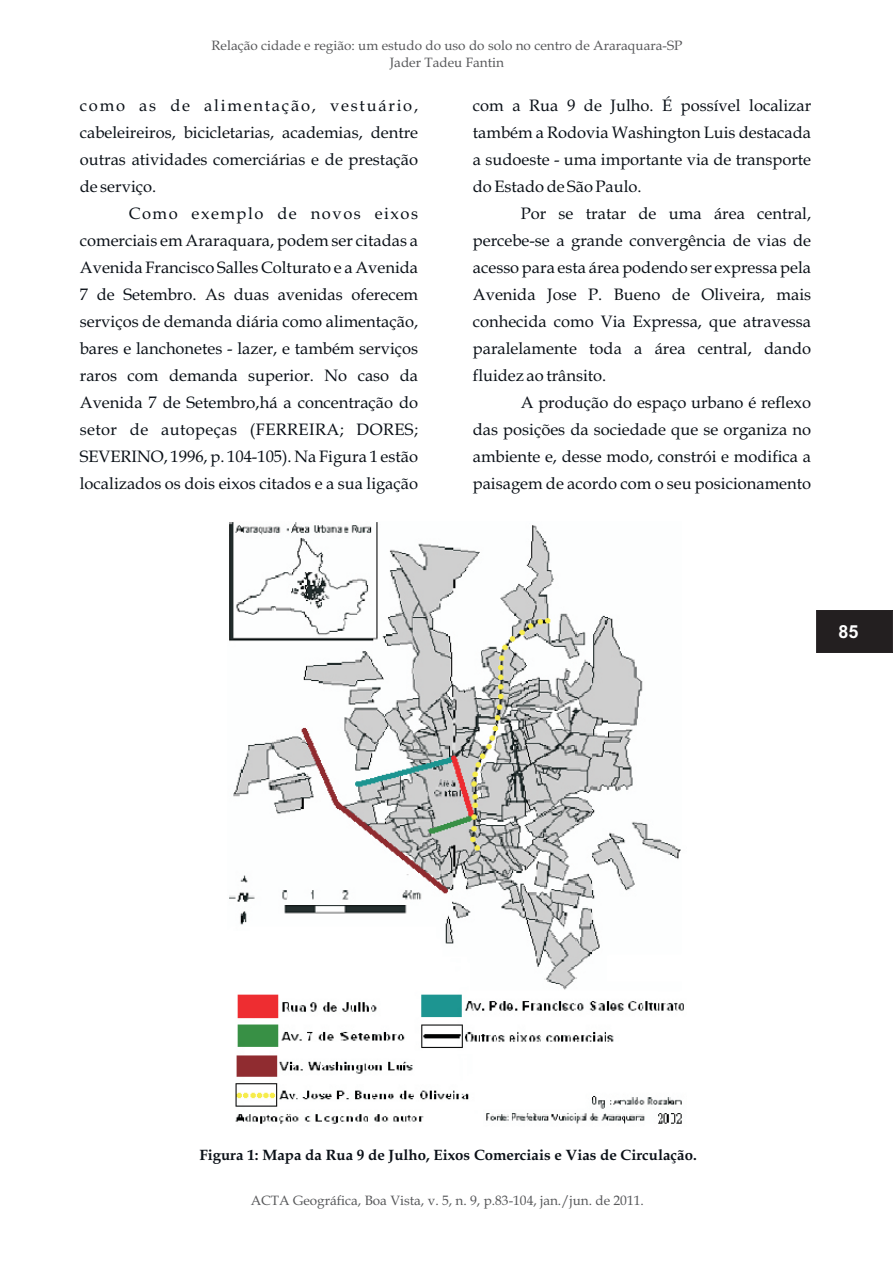
<style>
.page{position:relative;width:893px;height:1263px;background:#fff}
.page>*{position:absolute;margin:0;border:0;box-sizing:border-box;transform-origin:0 0}
.t1{font:700 18px "Arial";color:#fff}
.t2{font:16.5px "Book Antiqua";color:#0a1017}
.t3{font:16.5px "Book Antiqua";letter-spacing:.025em;color:#0a1017}
.t4{font:16.5px "Book Antiqua";letter-spacing:.105em;color:#0a1017}
.t5{font:16.5px "Book Antiqua";letter-spacing:.095em;color:#0a1017}
.t6{font:700 15px "Book Antiqua";color:#0a1017}
.t7{font:13.5px/16.8px "Book Antiqua";color:#57585a;text-align:center}
</style>
<div class="page">
<div style="left:816px;top:610px;width:77px;height:43px;background:#231f20"></div>
<img style="left:229px;top:522px;width:455px;height:602px">
<p class="t7" style="left:212px;top:38px;width:472px">Relação cidade e região: um estudo do uso do solo no centro de Araraquara-SP<br>Jader Tadeu Fantin</p>
<p class="t4" style="left:80px;top:99px;width:340px">como as de alimentação, vestuário,</p>
<p class="t2" style="left:473px;top:99px;width:340px">com a Rua 9 de Julho. É possível localizar</p>
<p class="t2" style="left:80px;top:126px;width:340px">cabeleireiros, bicicletarias, academias, dentre</p>
<p class="t2" style="left:473px;top:126px;width:340px">também a Rodovia Washington Luis destacada</p>
<p class="t2" style="left:80px;top:153px;width:340px">outras atividades comerciárias e de prestação</p>
<p class="t2" style="left:473px;top:153px;width:340px">a sudoeste - uma importante via de transporte</p>
<p class="t2" style="left:80px;top:180px;width:78px">de serviço.</p>
<p class="t2" style="left:473px;top:180px;width:170px">do Estado de São Paulo.</p>
<p class="t5" style="left:129px;top:207px;width:291px">Como exemplo de novos eixos</p>
<p class="t2" style="left:521px;top:207px;width:292px">Por se tratar de uma área central,</p>
<p class="t2" style="left:80px;top:234px;width:340px">comerciais em Araraquara, podem ser citadas a</p>
<p class="t2" style="left:473px;top:234px;width:340px">percebe-se a grande convergência de vias de</p>
<p class="t2" style="left:80px;top:261px;width:340px">Avenida Francisco Salles Colturato e a Avenida</p>
<p class="t2" style="left:473px;top:261px;width:340px">acesso para esta área podendo ser expressa pela</p>
<p class="t2" style="left:80px;top:288px;width:340px">7 de Setembro. As duas avenidas oferecem</p>
<p class="t2" style="left:473px;top:288px;width:340px">Avenida Jose P. Bueno de Oliveira, mais</p>
<p class="t2" style="left:80px;top:315px;width:340px">serviços de demanda diária como alimentação,</p>
<p class="t2" style="left:473px;top:315px;width:340px">conhecida como Via Expressa, que atravessa</p>
<p class="t2" style="left:80px;top:342px;width:340px">bares e lanchonetes - lazer, e também serviços</p>
<p class="t2" style="left:473px;top:342px;width:340px">paralelamente toda a área central, dando</p>
<p class="t2" style="left:80px;top:369px;width:340px">raros com demanda superior. No caso da</p>
<p class="t2" style="left:473px;top:369px;width:135px">fluidez ao trânsito.</p>
<p class="t2" style="left:80px;top:396px;width:340px">Avenida 7 de Setembro,há a concentração do</p>
<p class="t2" style="left:521px;top:396px;width:292px">A produção do espaço urbano é reflexo</p>
<p class="t3" style="left:80px;top:423px;width:340px">setor de autopeças (FERREIRA; DORES;</p>
<p class="t2" style="left:473px;top:423px;width:340px">das posições da sociedade que se organiza no</p>
<p class="t2" style="left:80px;top:450px;width:340px">SEVERINO, 1996, p. 104-105). Na Figura 1 estão</p>
<p class="t2" style="left:473px;top:450px;width:340px">ambiente e, desse modo, constrói e modifica a</p>
<p class="t2" style="left:80px;top:477px;width:340px">localizados os dois eixos citados e a sua ligação</p>
<p class="t2" style="left:473px;top:477px;width:340px">paisagem de acordo com o seu posicionamento</p>
<p class="t1" style="left:839px;top:624px;width:22px">85</p>
<p class="t6" style="left:199px;top:1149px;width:499px">Figura 1: Mapa da Rua 9 de Julho, Eixos Comerciais e Vias de Circulação.</p>
<p class="t7" style="left:251px;top:1194px;width:395px">ACTA Geográfica, Boa Vista, v. 5, n. 9, p.83-104, jan./jun. de 2011.</p>
</div>
